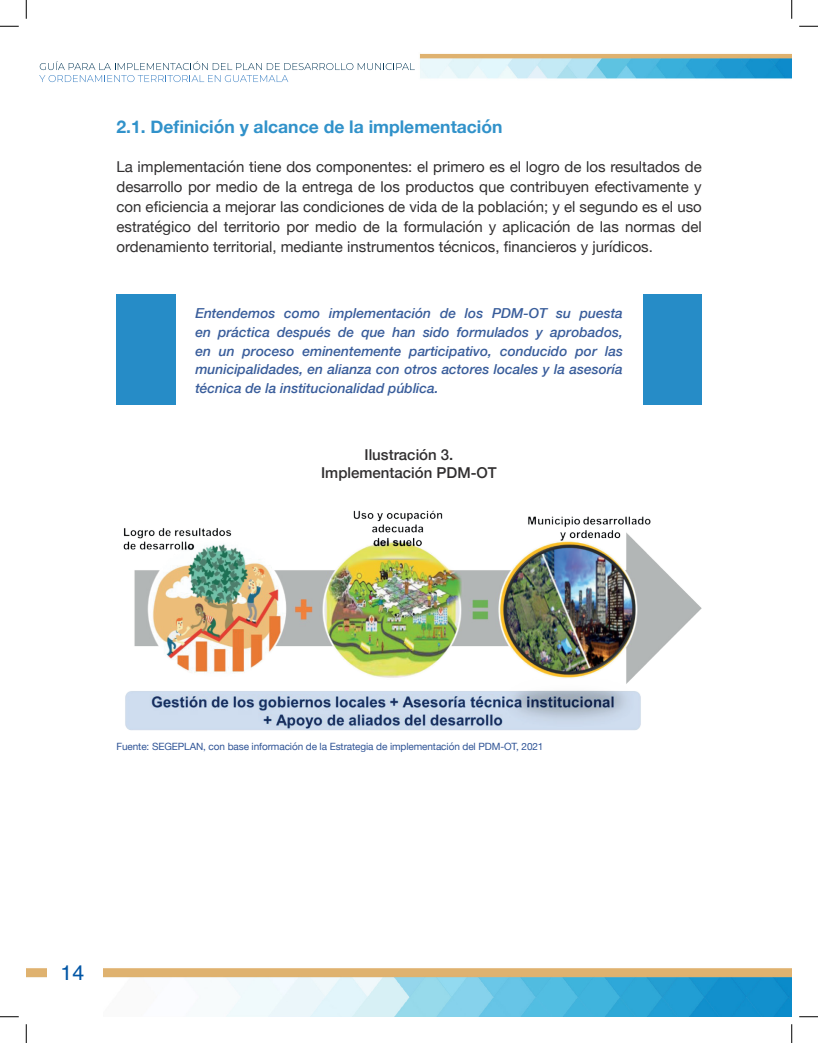
<style>
.page{position:relative;width:818px;height:1043px;background:#fff}
.page>*{position:absolute;margin:0;border:0;box-sizing:border-box;transform-origin:0 0}
.t1{font:21.25px "Helvetica";color:#0155a5}
.t2{font:700 17.5px "Helvetica Neue";color:#3192ca}
.t3{font:15px/20px "Helvetica Neue";color:#312f30;text-align:justify}
.t4{font:500 15px/18.8px "Helvetica Neue";color:#312f30;text-align:center}
.t5{font:italic 500 13.75px/18.8px "Helvetica Neue";color:#395d9b;text-align:justify}
.t6{font:10px "Helvetica Neue";letter-spacing:-.01em;color:#2f5496}
</style>
<div class="page">
<img style="left:26px;top:53px;width:765px;height:963px">
<div style="left:47px;top:926px;width:56px;height:90px;background:#fff"></div>
<svg style="left:39px;top:61px;width:376px;height:21px"></svg>
<div style="left:116px;top:294px;width:585px;height:111px;background:#268cc7"></div>
<div style="left:176px;top:291px;width:466px;height:117px;background:#fff"></div>
<img style="left:116px;top:505px;width:585px;height:232px">
<svg style="left:0;top:25px;width:19px;height:2px"></svg>
<svg style="left:799px;top:25px;width:19px;height:2px"></svg>
<svg style="left:0;top:1016px;width:19px;height:1px"></svg>
<svg style="left:799px;top:1016px;width:19px;height:1px"></svg>
<svg style="left:25px;top:0;width:2px;height:19px"></svg>
<svg style="left:25px;top:1024px;width:2px;height:18px"></svg>
<svg style="left:791px;top:0;width:1px;height:19px"></svg>
<svg style="left:791px;top:1024px;width:1px;height:18px"></svg>
<p class="t2" style="left:116px;top:113px;width:387px">2.1. Definición y alcance de la implementación</p>
<p class="t3" style="left:116px;top:158px;width:586px">La implementación tiene dos componentes: el primero es el logro de los resultados de desarrollo por medio de la entrega de los productos que contribuyen efectivamente y con eficiencia a mejorar las condiciones de vida de la población; y el segundo es el uso estratégico del territorio por medio de la formulación y aplicación de las normas del ordenamiento territorial, mediante instrumentos técnicos, financieros y jurídicos.</p>
<p class="t5" style="left:195px;top:303px;width:429px">Entendemos como implementación de los PDM-OT su puesta en práctica después de que han sido formulados y aprobados, en un proceso eminentemente participativo, conducido por las municipalidades, en alianza con otros actores locales y la asesoría técnica de la institucionalidad pública.</p>
<p class="t4" style="left:321px;top:443px;width:177px">Ilustración 3.<br>Implementación PDM-OT</p>
<p class="t6" style="left:116px;top:739px;width:428px">Fuente: SEGEPLAN, con base información de la Estrategia de implementación del PDM-OT, 2021</p>
<h1 class="t1" style="left:60px;top:955px;width:25px">14</h1>
</div>
